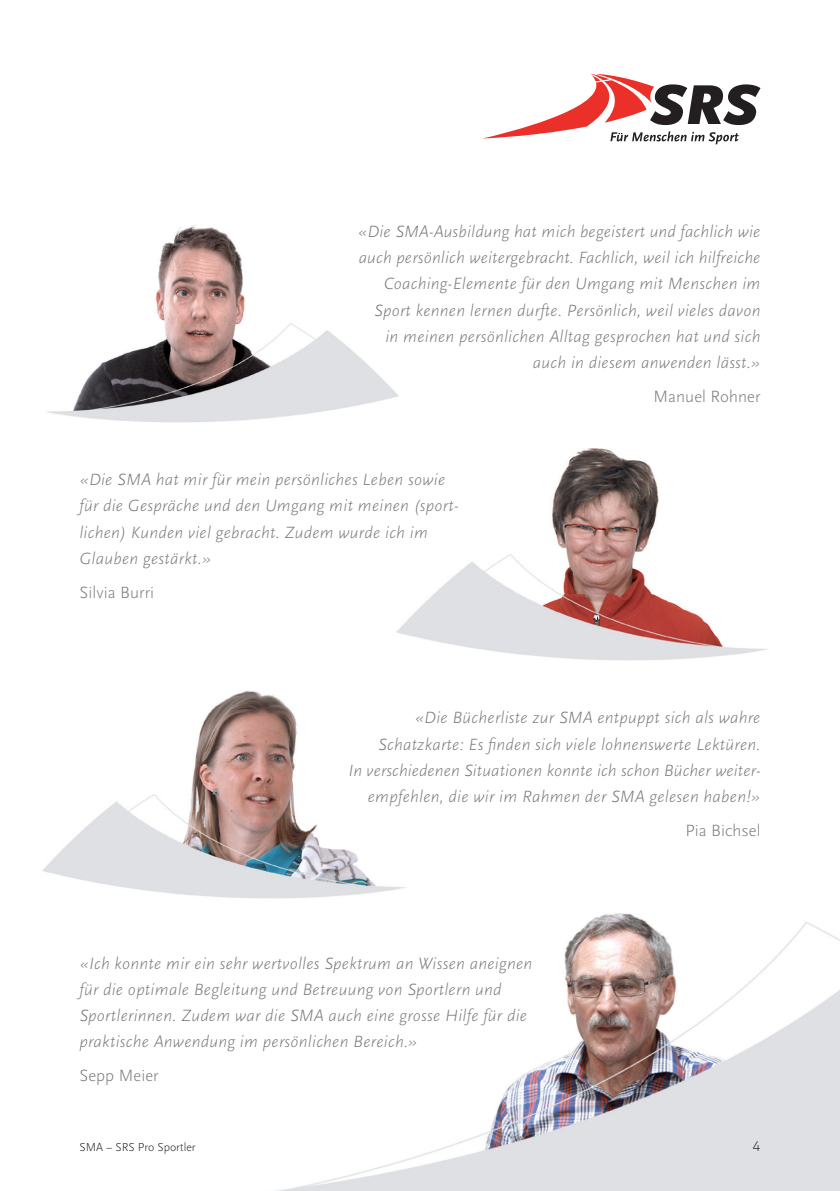
<style>
.page{position:relative;width:840px;height:1191px;background:#fff}
.page>*{position:absolute;margin:0;border:0;box-sizing:border-box;transform-origin:0 0}
.t1{font:italic 300 17px/26.2px "Scala Sans Pro";letter-spacing:.015em;color:#76787b}
.t2{font:300 17px "Scala Sans Pro";letter-spacing:.005em;color:#76787b}
.t3{font:300 12px "Scala Sans Pro";color:#231f20}
</style>
<div class="page">
<img style="left:254px;top:898px;width:585px;height:293px">
<img style="left:43px;top:691px;width:363px;height:207px">
<img style="left:46px;top:225px;width:352px;height:197px">
<img style="left:396px;top:449px;width:371px;height:212px">
<svg style="left:483px;top:74px;width:277px;height:70px"></svg>
<p class="t1" style="left:358px;top:218px;width:404px;text-align:right">«Die SMA-Ausbildung hat mich begeistert und fachlich wie auch persönlich weitergebracht. Fachlich, weil ich hilfreiche Coaching-Elemente für den Umgang mit Menschen im Sport kennen lernen durfte. Persönlich, weil vieles davon in meinen persönlichen Alltag gesprochen hat und sich auch in diesem anwenden lässt.»</p>
<p class="t2" style="left:653px;top:385px;width:108px">Manuel Rohner</p>
<p class="t1" style="left:79px;top:466px;width:380px">«Die SMA hat mir für mein persönliches Leben sowie für die Gespräche und den Umgang mit meinen (sport&shy;lichen) Kunden viel gebracht. Zudem wurde ich im Glauben gestärkt.»</p>
<p class="t2" style="left:79px;top:581px;width:76px">Silvia Burri</p>
<p class="t1" style="left:348px;top:704px;width:413px;text-align:right">«Die Bücherliste zur SMA entpuppt sich als wahre Schatzkarte: Es finden sich viele lohnenswerte Lektüren.<br>In verschiedenen Situationen konnte ich schon Bücher weiter&shy;empfehlen, die wir im Rahmen der SMA gelesen haben!»</p>
<p class="t2" style="left:685px;top:819px;width:77px">Pia Bichsel</p>
<p class="t1" style="left:79px;top:949px;width:454px">«Ich konnte mir ein sehr wertvolles Spektrum an Wissen aneignen für die optimale Begleitung und Betreuung von Sportlern und Sportlerinnen. Zudem war die SMA auch eine grosse Hilfe für die praktische Anwendung im persönlichen Bereich.»</p>
<p class="t2" style="left:79px;top:1064px;width:81px">Sepp Meier</p>
<p class="t3" style="left:79px;top:1139px;width:118px">SMA – SRS Pro Sportler</p>
</div>
